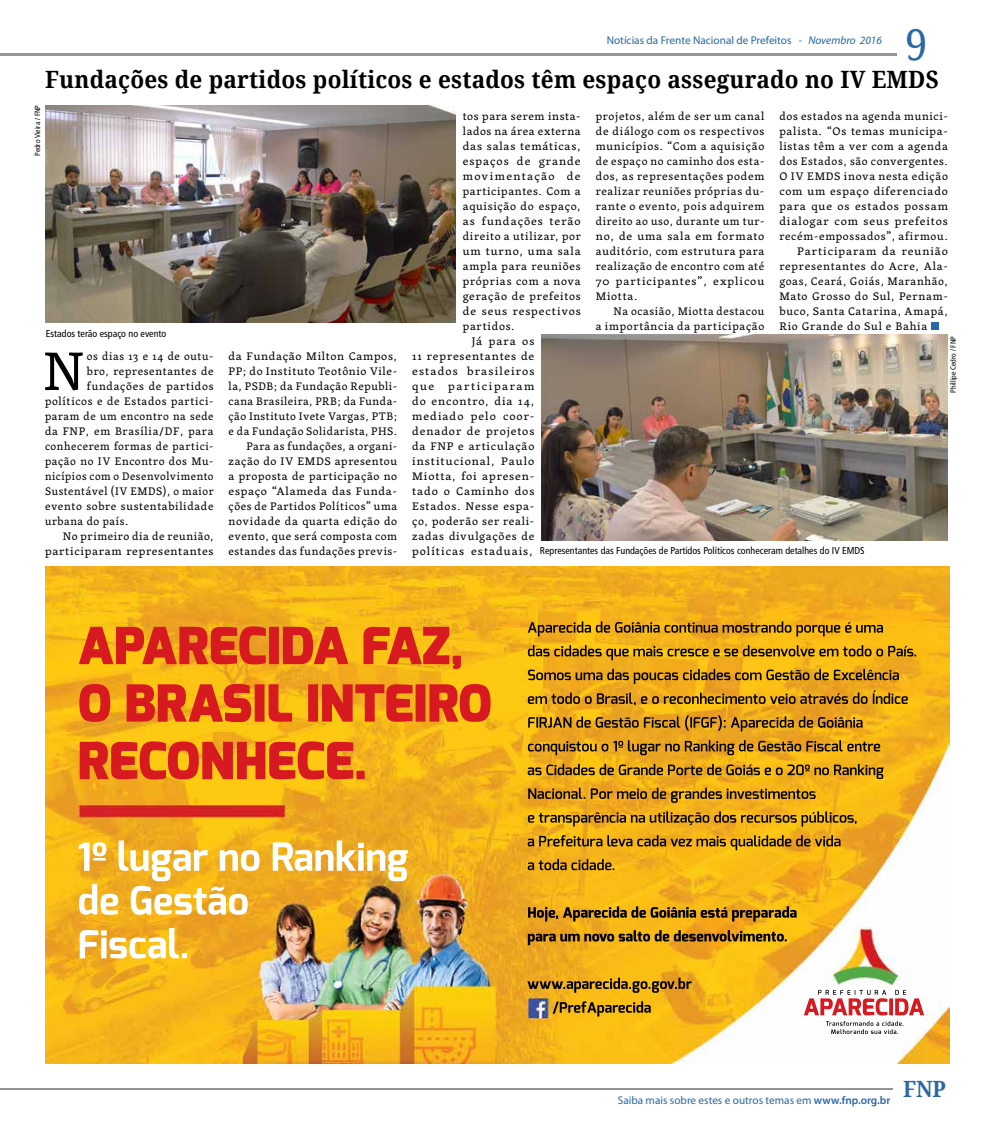
<style>
.page{position:relative;width:993px;height:1134px;background:#fff}
.page>*{position:absolute;margin:0;border:0;box-sizing:border-box;transform-origin:0 0}
.t1{font:55.88px "Skolar";color:#000}
.t2{font:42.38px "Droid Serif";color:#2868a6;scale:.94 1}
.t3{font:700 23.88px "Droid Serif";letter-spacing:.01em;color:#000;scale:.94 1}
.t4{font:11.25px/15px "Skolar";letter-spacing:.055em;color:#000;text-align:justify}
.t5{font:11.25px/15px "Skolar";letter-spacing:.055em;color:#000;text-align:right;scale:1.06 1}
.t6{font:11.25px "Skolar";letter-spacing:.055em;color:#000;scale:1.07 1}
.t7{font:11.25px "Skolar";letter-spacing:.055em;color:#000;scale:1.04 1}
.t8{font:11.25px "Skolar";letter-spacing:.055em;color:#000;scale:1.05 1}
.t9{font:11.25px "Myriad Pro";color:#2868a6}
.t10{font:11.25px "Skolar";letter-spacing:.08em;color:#000;scale:1.07 1}
.t11{font:11.25px "Skolar";letter-spacing:.075em;color:#000;scale:1.07 1}
.t12{font:11.25px "Skolar";letter-spacing:.095em;color:#000;scale:1.07 1}
.t13{font:11.25px "Skolar";letter-spacing:.125em;color:#000;scale:1.07 1}
.t14{font:11.25px "Skolar";letter-spacing:.105em;color:#000;scale:1.07 1}
.t15{font:condensed 10px "Frutiger LT Std";color:#000}
.t16{font:condensed 7.5px "Frutiger LT Std";color:#000}
.s1{font-style:italic}
.s2{font-weight:600}
</style>
<div class="page">
<hr style="left:0;top:54px;width:896px;height:2px;background:#939598">
<hr style="left:0;top:1087px;width:892px;height:2px;background:#939598">
<img style="left:45px;top:567px;width:904px;height:496px">
<img style="left:79px;top:626px;width:382px;height:45px">
<img style="left:79px;top:684px;width:411px;height:38px">
<img style="left:80px;top:741px;width:284px;height:39px">
<img style="left:79px;top:840px;width:328px;height:41px">
<img style="left:79px;top:884px;width:168px;height:31px">
<img style="left:80px;top:928px;width:107px;height:31px">
<img style="left:527px;top:621px;width:227px;height:12px">
<img style="left:755px;top:621px;width:127px;height:15px">
<img style="left:527px;top:645px;width:222px;height:11px">
<img style="left:773px;top:645px;width:140px;height:11px">
<img style="left:528px;top:669px;width:245px;height:11px">
<img style="left:789px;top:669px;width:109px;height:11px">
<img style="left:535px;top:693px;width:222px;height:11px">
<img style="left:785px;top:690px;width:115px;height:14px">
<img style="left:528px;top:715px;width:211px;height:16px">
<img style="left:776px;top:716px;width:86px;height:12px">
<img style="left:566px;top:740px;width:199px;height:11px">
<img style="left:780px;top:740px;width:92px;height:11px">
<img style="left:546px;top:764px;width:205px;height:11px">
<img style="left:775px;top:764px;width:108px;height:15px">
<img style="left:528px;top:788px;width:208px;height:11px">
<img style="left:759px;top:789px;width:56px;height:10px">
<img style="left:538px;top:811px;width:182px;height:12px">
<img style="left:746px;top:815px;width:50px;height:8px">
<img style="left:801px;top:811px;width:55px;height:15px">
<img style="left:539px;top:835px;width:301px;height:11px">
<img style="left:527px;top:859px;width:76px;height:11px">
<img style="left:528px;top:906px;width:199px;height:12px">
<img style="left:753px;top:906px;width:43px;height:15px">
<img style="left:535px;top:930px;width:235px;height:11px">
<img style="left:770px;top:932px;width:16px;height:9px">
<img style="left:566px;top:978px;width:125px;height:15px">
<img style="left:552px;top:1001px;width:98px;height:15px">
<img style="left:817px;top:990px;width:88px;height:36px">
<img style="left:803px;top:998px;width:120px;height:17px">
<div style="left:930px;top:322px;width:8px;height:8px;background:#2868a6"></div>
<img style="left:45px;top:105px;width:410px;height:217px">
<img style="left:541px;top:335px;width:406px;height:205px">
<p class="t9" style="left:606px;top:34px;width:277px">Notícias da Frente Nacional de Prefeitos <span class="s1">- Novembro 2016</span></p>
<h2 class="t2" style="left:904px;top:16px;width:25px">9</h2>
<h3 class="t3" style="left:45px;top:63px;width:952px">Fundações de partidos políticos e estados têm espaço assegurado no IV EMDS</h3>
<p class="t16" style="left:33px;top:156px;width:52px;rotate:-90deg">Pedro Vieira / FNP</p>
<p class="t15" style="left:46px;top:328px;width:122px">Estados terão espaço no evento</p>
<h1 class="t1" style="left:43px;top:327px;width:42px">N</h1>
<p class="t4" style="left:87px;top:348px;width:128px">os dias 13 e 14 de outu-</p>
<p class="t4" style="left:87px;top:363px;width:128px">bro, representantes de</p>
<p class="t4" style="left:87px;top:378px;width:128px">fundações de partidos</p>
<p class="t4" style="left:45px;top:393px;width:170px">políticos e de Estados partici-</p>
<p class="t4" style="left:45px;top:408px;width:170px">param de um encontro na sede</p>
<p class="t4" style="left:45px;top:423px;width:170px">da FNP, em Brasília/DF, para</p>
<p class="t4" style="left:45px;top:438px;width:170px">conhecerem formas de partici-</p>
<p class="t4" style="left:45px;top:453px;width:170px">pação no IV Encontro dos Mu-</p>
<p class="t4" style="left:45px;top:468px;width:170px">nicípios com o Desenvolvimento</p>
<p class="t4" style="left:45px;top:483px;width:170px">Sustentável (IV EMDS), o maior</p>
<p class="t4" style="left:45px;top:498px;width:170px">evento sobre sustentabilidade</p>
<p class="t4" style="left:45px;top:513px;width:85px">urbana do país.</p>
<p class="t4" style="left:63px;top:528px;width:152px">No primeiro dia de reunião,</p>
<p class="t6" style="left:45px;top:542px;width:159px">participaram representantes</p>
<p class="t5" style="left:228px;top:348px;width:160px">da Fundação Milton Campos,<br>PP; do Instituto Teotônio Vile&shy;la, PSDB; da Fundação Republi&shy;cana Brasileira, PRB; da Funda&shy;ção Instituto Ivete Vargas, PTB; e da Fundação Solidarista, PHS.<br>Para as fundações, a organi&shy;zação do IV EMDS apresentou a proposta de participação no espaço “Alameda das Funda&shy;ções de Partidos Políticos” uma novidade da quarta edição do evento, que será composta com estandes das fundações previs-</p>
<p class="t4" style="left:595px;top:108px;width:170px">projetos, além de ser um canal de diálogo com os respectivos municípios. “Com a aquisição de espaço no caminho dos esta&shy;dos, as representações podem realizar reuniões próprias du&shy;rante o evento, pois adquirem direito ao uso, durante um tur&shy;no, de uma sala em formato auditório, com estrutura para realização de encontro com até 70 participantes”, explicou Miotta.</p>
<p class="t4" style="left:595px;top:303px;width:170px;text-align:right">Na ocasião, Miotta destacou<br>a importância da participação</p>
<p class="t4" style="left:779px;top:108px;width:170px">dos estados na agenda munici-</p>
<p class="t8" style="left:779px;top:122px;width:162px">palista. “Os temas municipa-</p>
<p class="t7" style="left:779px;top:137px;width:163px">listas têm a ver com a agenda</p>
<p class="t4" style="left:779px;top:153px;width:170px">dos Estados, são convergentes.</p>
<p class="t7" style="left:779px;top:167px;width:163px">O IV EMDS inova nesta edição</p>
<p class="t5" style="left:779px;top:183px;width:160px">com um espaço diferenciado</p>
<p class="t6" style="left:779px;top:197px;width:159px">para que os estados possam</p>
<p class="t6" style="left:779px;top:212px;width:159px">dialogar com seus prefeitos</p>
<p class="t4" style="left:779px;top:228px;width:170px">recém-empossados”, afirmou.</p>
<p class="t6" style="left:796px;top:242px;width:142px">Participaram da reunião</p>
<p class="t8" style="left:779px;top:257px;width:162px">representantes do Acre, Ala-</p>
<p class="t4" style="left:779px;top:273px;width:170px">goas, Ceará, Goiás, Maranhão,</p>
<p class="t7" style="left:779px;top:287px;width:163px">Mato Grosso do Sul, Pernam-</p>
<p class="t7" style="left:779px;top:302px;width:163px">buco, Santa Catarina, Amapá,</p>
<p class="t7" style="left:779px;top:317px;width:144px">Rio Grande do Sul e Bahia</p>
<p class="t7" style="left:462px;top:107px;width:115px">tos para serem insta-</p>
<p class="t4" style="left:462px;top:123px;width:119px">lados na área externa</p>
<p class="t6" style="left:462px;top:137px;width:112px">das salas temáticas,</p>
<p class="t10" style="left:462px;top:152px;width:112px">espaços de grande</p>
<p class="t14" style="left:462px;top:167px;width:112px">movimentação de</p>
<p class="t7" style="left:462px;top:182px;width:115px">participantes. Com a</p>
<p class="t8" style="left:462px;top:197px;width:114px">aquisição do espaço,</p>
<p class="t11" style="left:462px;top:212px;width:112px">as fundações terão</p>
<p class="t4" style="left:462px;top:228px;width:119px">direito a utilizar, por</p>
<p class="t6" style="left:462px;top:242px;width:112px">um turno, uma sala</p>
<p class="t7" style="left:462px;top:257px;width:115px">ampla para reuniões</p>
<p class="t7" style="left:462px;top:272px;width:115px">próprias com a nova</p>
<p class="t8" style="left:462px;top:287px;width:114px">geração de prefeitos</p>
<p class="t6" style="left:462px;top:302px;width:112px">de seus respectivos</p>
<p class="t7" style="left:462px;top:317px;width:51px">partidos.</p>
<p class="t6" style="left:471px;top:332px;width:60px">Já para os</p>
<p class="t6" style="left:412px;top:347px;width:116px">11 representantes de</p>
<p class="t12" style="left:412px;top:362px;width:116px">estados brasileiros</p>
<p class="t13" style="left:412px;top:377px;width:116px">que participaram</p>
<p class="t6" style="left:412px;top:392px;width:116px">do encontro, dia 14,</p>
<p class="t10" style="left:412px;top:407px;width:116px">mediado pelo coor-</p>
<p class="t6" style="left:412px;top:422px;width:116px">denador de projetos</p>
<p class="t8" style="left:412px;top:437px;width:118px">da FNP e articulação</p>
<p class="t11" style="left:412px;top:452px;width:116px">institucional, Paulo</p>
<p class="t6" style="left:412px;top:467px;width:116px">Miotta, foi apresen-</p>
<p class="t11" style="left:412px;top:482px;width:116px">tado o Caminho dos</p>
<p class="t5" style="left:412px;top:498px;width:117px">Estados. Nesse espa-</p>
<p class="t7" style="left:412px;top:512px;width:119px">ço, poderão ser reali-</p>
<p class="t8" style="left:412px;top:527px;width:118px">zadas divulgações de</p>
<p class="t10" style="left:412px;top:542px;width:114px">políticas estaduais,</p>
<p class="t16" style="left:948px;top:393px;width:58px;rotate:-90deg">Phillipe Cedro / FNP</p>
<p class="t15" style="left:539px;top:545px;width:326px">Representantes das Fundações de Partidos Políticos conheceram detalhes do IV EMDS</p>
<p class="t9" style="left:617px;top:1093px;width:330px">Saiba mais sobre estes e outros temas em <span class="s2">www.fnp.org.br</span> <sup>FNP</sup></p>
</div>
